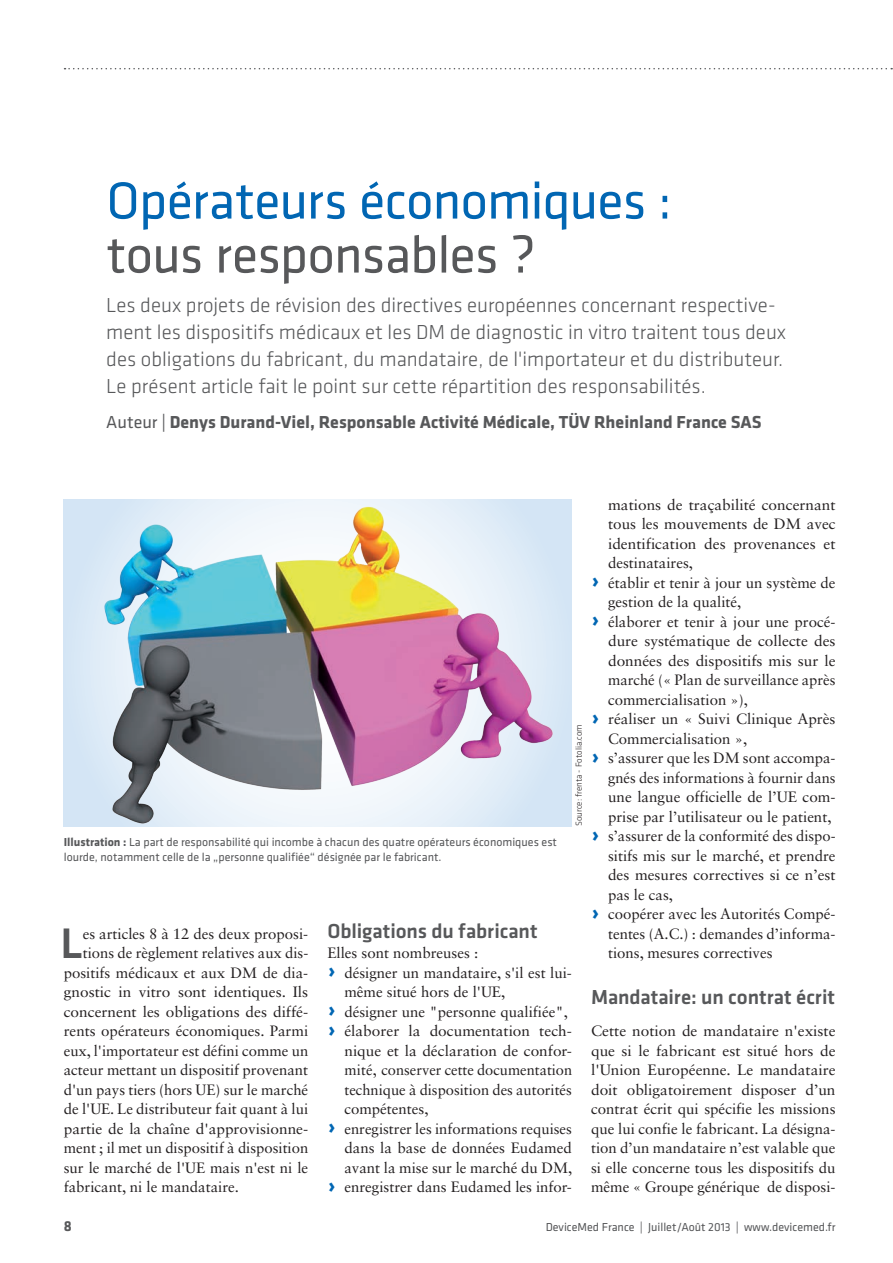
<style>
.page{position:relative;width:893px;height:1263px;background:#fff}
.page>*{position:absolute;margin:0;border:0;box-sizing:border-box;transform-origin:0 0}
.h0__titel{font:54px/54px "Klavika Basic";letter-spacing:-.015em;color:#0166b3}
.i0__initial{font:500 44.25px "Klavika Basic";color:#57585a}
.v0__vortext{font:300 21px/27px "Klavika Basic";color:#57585a}
.z0__zwischentitel{font:500 21px "Klavika Basic";letter-spacing:-.005em;color:#57585a}
.a0__redakteur{font:700 18px "Klavika Basic";color:#57585a}
.g1__grundtext_ohne_e{font:15px/19.5px "Sabon LT Std";color:#231f20;text-align:justify}
.i0__initial-2{font:15px "Sabon LT Std";color:#231f20}
.zzlayout_kolumnentit{font:700 15px "Klavika Basic";color:#57585a}
.b0__bildunterschrift{font:12px/15px "Klavika Basic";color:#57585a}
.zzlayout_kolumnentit-2{font:12px "Klavika Basic";color:#57585a}
.b9__bildhinweis{font:300 9px "Klavika Basic";color:#231f20}
.s1{color:#57585a}
.s2{font-weight:400}
.s3{font-weight:700}
.s4{font-family:"Klavika Basic";font-weight:700;font-size:24px;color:#0166b3}
</style>
<div class="page">
<img style="left:64px;top:499px;width:508px;height:327px">
<svg style="left:65px;top:68px;width:827px;height:1px"></svg>
<p class="h0__titel" style="left:106px;top:172px;width:567px">Opérateurs économiques : <span class="s1">tous responsables ?</span></p>
<p class="v0__vortext" style="left:106px;top:292px;width:681px">Les deux projets de révision des directives européennes concernant respective&shy;ment les dispositifs médicaux et les DM de diagnostic in vitro traitent tous deux des obligations du fabricant, du mandataire, de l'importateur et du distributeur.<br>Le présent article fait le point sur cette répartition des responsabilités.</p>
<p class="a0__redakteur" style="left:106px;top:409px;width:657px"><span class="s2">Auteur |</span> Denys Durand-Viel, Responsable Activité Médicale, TÜV Rheinland France SAS</p>
<p class="b0__bildunterschrift" style="left:64px;top:834px;width:495px"><span class="s3">Illustration :</span> La part de responsabilité qui incombe à chacun des quatre opérateurs économiques est lourde, notamment celle de la „personne qualifiée“ désignée par le fabricant.</p>
<p class="b9__bildhinweis" style="left:573px;top:826px;width:103px;rotate:-90deg">Source: frenta - Fotolia.com</p>
<p class="i0__initial" style="left:60px;top:913px;width:24px">L</p>
<p class="i0__initial-2" style="left:83px;top:924px;width:227px">es articles 8 à 12 des deux proposi-</p>
<p class="i0__initial-2" style="left:83px;top:944px;width:227px">tions de règlement relatives aux dis-</p>
<p class="i0__initial-2" style="left:64px;top:963px;width:246px">positifs médicaux et aux DM de dia-</p>
<p class="i0__initial-2" style="left:64px;top:983px;width:246px">gnostic in vitro sont identiques. Ils</p>
<p class="i0__initial-2" style="left:64px;top:1002px;width:246px">concernent les obligations des diffé-</p>
<p class="i0__initial-2" style="left:64px;top:1022px;width:246px">rents opérateurs économiques. Parmi</p>
<p class="i0__initial-2" style="left:64px;top:1041px;width:246px">eux, l'importateur est défini comme un</p>
<p class="i0__initial-2" style="left:64px;top:1061px;width:246px">acteur mettant un dispositif provenant</p>
<p class="i0__initial-2" style="left:64px;top:1080px;width:246px">d'un pays tiers (hors UE) sur le marché</p>
<p class="i0__initial-2" style="left:64px;top:1100px;width:246px">de l'UE. Le distributeur fait quant à lui</p>
<p class="i0__initial-2" style="left:64px;top:1119px;width:246px">partie de la chaîne d'approvisionne-</p>
<p class="i0__initial-2" style="left:64px;top:1139px;width:246px">ment ; il met un dispositif à disposition</p>
<p class="i0__initial-2" style="left:64px;top:1158px;width:246px">sur le marché de l'UE mais n'est ni le</p>
<p class="i0__initial-2" style="left:64px;top:1178px;width:177px">fabricant, ni le mandataire.</p>
<p class="z0__zwischentitel" style="left:327px;top:917px;width:212px">Obligations du fabricant</p>
<p class="g1__grundtext_ohne_e" style="left:327px;top:943px;width:152px">Elles sont nombreuses :</p>
<p class="g1__grundtext_ohne_e" style="left:344px;top:962px;width:229px;text-indent:-17px"><span class="s4">›</span> désigner un mandataire, s'il est lui&shy;même situé hors de l'UE,</p>
<p class="g1__grundtext_ohne_e" style="left:327px;top:1001px;width:242px"><span class="s4">›</span> désigner une "personne qualifiée",</p>
<p class="g1__grundtext_ohne_e" style="left:344px;top:1021px;width:229px;text-indent:-17px"><span class="s4">›</span> élaborer la documentation tech&shy;nique et la déclaration de confor&shy;mité, conserver cette documentation technique à disposition des autorités compétentes,</p>
<p class="g1__grundtext_ohne_e" style="left:344px;top:1118px;width:229px;text-indent:-17px"><span class="s4">›</span> enregistrer les informations requises dans la base de données Eudamed avant la mise sur le marché du DM,</p>
<p class="g1__grundtext_ohne_e" style="left:327px;top:1177px;width:246px"><span class="s4">›</span> enregistrer dans Eudamed les infor-</p>
<p class="g1__grundtext_ohne_e" style="left:608px;top:494px;width:229px">mations de traçabilité concernant tous les mouvements de DM avec identification des provenances et destinataires,</p>
<p class="g1__grundtext_ohne_e" style="left:608px;top:572px;width:229px;text-indent:-17px"><span class="s4">›</span> établir et tenir à jour un système de gestion de la qualité,</p>
<p class="g1__grundtext_ohne_e" style="left:608px;top:611px;width:229px;text-indent:-17px"><span class="s4">›</span> élaborer et tenir à jour une procé&shy;dure systématique de collecte des données des dispositifs mis sur le marché (« Plan de surveillance après commercialisation »),</p>
<p class="g1__grundtext_ohne_e" style="left:608px;top:709px;width:229px;text-indent:-17px"><span class="s4">›</span> réaliser un « Suivi Clinique Après<br>Commercialisation »,</p>
<p class="g1__grundtext_ohne_e" style="left:608px;top:748px;width:229px;text-indent:-17px"><span class="s4">›</span> s’assurer que les DM sont accompa&shy;gnés des informations à fournir dans une langue officielle de l’UE com&shy;prise par l’utilisateur ou le patient,</p>
<p class="g1__grundtext_ohne_e" style="left:608px;top:826px;width:229px;text-indent:-17px"><span class="s4">›</span> s’assurer de la conformité des dispo&shy;sitifs mis sur le marché, et prendre des mesures correctives si ce n’est pas le cas,</p>
<p class="g1__grundtext_ohne_e" style="left:608px;top:904px;width:229px;text-indent:-17px"><span class="s4">›</span> coopérer avec les Autorités Compé&shy;tentes (A.C.) : demandes d’informa&shy;tions, mesures correctives</p>
<p class="z0__zwischentitel" style="left:591px;top:983px;width:245px">Mandataire: un contrat écrit</p>
<p class="g1__grundtext_ohne_e" style="left:591px;top:1021px;width:246px">Cette notion de mandataire n'existe que si le fabricant est situé hors de l'Union Européenne. Le mandataire doit obligatoirement disposer d’un contrat écrit qui spécifie les missions que lui confie le fabricant. La désigna&shy;tion d’un mandataire n’est valable que si elle concerne tous les dispositifs du même « Groupe générique de disposi-</p>
<p class="zzlayout_kolumnentit" style="left:64px;top:1215px;width:10px">8</p>
<p class="zzlayout_kolumnentit-2" style="left:546px;top:1219px;width:291px">DeviceMed France | Juillet/Août 2013 | www.devicemed.fr</p>
</div>
